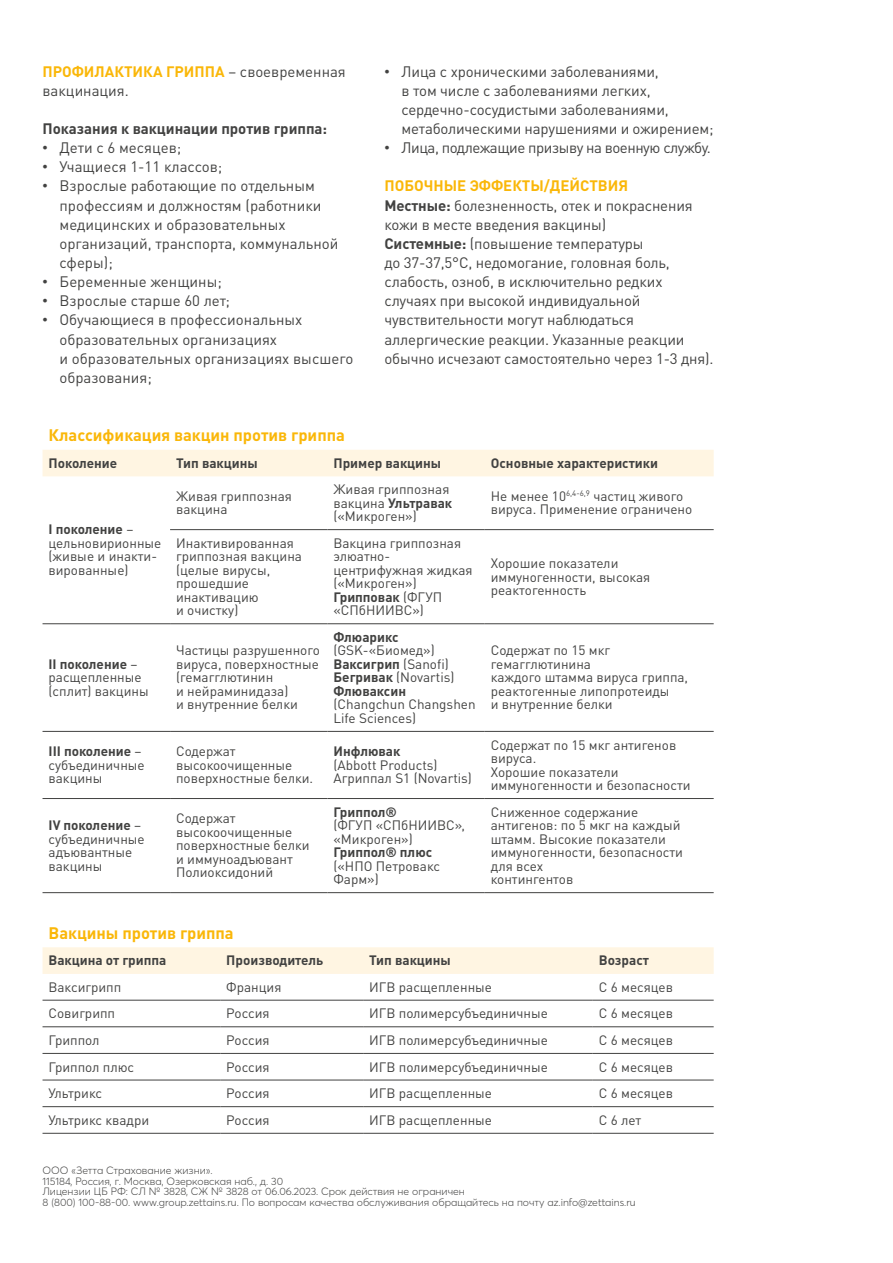
<style>
.page{position:relative;width:893px;height:1263px;background:#fff}
.page>*{position:absolute;margin:0;border:0;box-sizing:border-box;transform-origin:0 0}
.t1{font:700 16.5px "DIN Pro";color:#fab709}
.t2{font:15px/19.2px "DIN Pro";letter-spacing:-.01em;color:#424241}
.t3{font:15px "DIN Pro";letter-spacing:-.03em;color:#424241}
.t4{font:700 15px "DIN Pro";color:#424241}
.t5{font:13.5px/13.5px "DIN Pro";color:#424241}
.t6{font:700 13.5px "DIN Pro";color:#424241}
.t7{font:300 10.5px/10.5px "Averta CY";color:#424241}
.s1{font-weight:700;color:#fab709}
.s2{font-family:"Arial"}
.s3{font-weight:700}
</style>
<div class="page">
<div style="left:43px;top:450px;width:671px;height:26px;background:#fff5e2"></div>
<hr style="left:170px;top:529px;width:157px;height:1px;background:#424241">
<hr style="left:327px;top:529px;width:158px;height:1px;background:#424241">
<hr style="left:485px;top:529px;width:229px;height:1px;background:#424241">
<hr style="left:43px;top:623px;width:127px;height:1px;background:#424241">
<hr style="left:170px;top:623px;width:157px;height:1px;background:#424241">
<hr style="left:327px;top:623px;width:158px;height:1px;background:#424241">
<hr style="left:485px;top:623px;width:229px;height:1px;background:#424241">
<hr style="left:43px;top:731px;width:127px;height:1px;background:#424241">
<hr style="left:170px;top:731px;width:157px;height:1px;background:#424241">
<hr style="left:327px;top:731px;width:158px;height:1px;background:#424241">
<hr style="left:485px;top:731px;width:229px;height:1px;background:#424241">
<hr style="left:43px;top:798px;width:127px;height:1px;background:#424241">
<hr style="left:170px;top:798px;width:157px;height:1px;background:#424241">
<hr style="left:327px;top:798px;width:158px;height:1px;background:#424241">
<hr style="left:485px;top:798px;width:229px;height:1px;background:#424241">
<hr style="left:43px;top:892px;width:127px;height:1px;background:#424241">
<hr style="left:170px;top:892px;width:157px;height:1px;background:#424241">
<hr style="left:327px;top:892px;width:158px;height:1px;background:#424241">
<hr style="left:485px;top:892px;width:229px;height:1px;background:#424241">
<div style="left:43px;top:947px;width:671px;height:27px;background:#fff5e2"></div>
<hr style="left:43px;top:1000px;width:177px;height:1px;background:#424241">
<hr style="left:220px;top:1000px;width:143px;height:1px;background:#424241">
<hr style="left:363px;top:1000px;width:230px;height:1px;background:#424241">
<hr style="left:593px;top:1000px;width:121px;height:1px;background:#424241">
<hr style="left:43px;top:1026px;width:177px;height:1px;background:#424241">
<hr style="left:220px;top:1026px;width:143px;height:1px;background:#424241">
<hr style="left:363px;top:1026px;width:230px;height:1px;background:#424241">
<hr style="left:593px;top:1026px;width:121px;height:1px;background:#424241">
<hr style="left:43px;top:1053px;width:177px;height:1px;background:#424241">
<hr style="left:220px;top:1053px;width:143px;height:1px;background:#424241">
<hr style="left:363px;top:1053px;width:230px;height:1px;background:#424241">
<hr style="left:593px;top:1053px;width:121px;height:1px;background:#424241">
<hr style="left:43px;top:1080px;width:177px;height:1px;background:#424241">
<hr style="left:220px;top:1080px;width:143px;height:1px;background:#424241">
<hr style="left:363px;top:1080px;width:230px;height:1px;background:#424241">
<hr style="left:593px;top:1080px;width:121px;height:1px;background:#424241">
<hr style="left:43px;top:1106px;width:177px;height:1px;background:#424241">
<hr style="left:220px;top:1106px;width:143px;height:1px;background:#424241">
<hr style="left:363px;top:1106px;width:230px;height:1px;background:#424241">
<hr style="left:593px;top:1106px;width:121px;height:1px;background:#424241">
<hr style="left:43px;top:1133px;width:177px;height:1px;background:#424241">
<hr style="left:220px;top:1133px;width:143px;height:1px;background:#424241">
<hr style="left:363px;top:1133px;width:230px;height:1px;background:#424241">
<hr style="left:593px;top:1133px;width:121px;height:1px;background:#424241">
<p class="t2" style="left:43px;top:60px;width:305px"><span class="s1">ПРОФИЛАКТИКА ГРИППА</span> – своевременная вакцинация.</p>
<p class="t4" style="left:43px;top:116px;width:286px">Показания к вакцинации против гриппа:</p>
<p class="t2" style="left:43px;top:137px;width:140px"><span class="s2">•</span> Дети с 6 месяцев;</p>
<p class="t2" style="left:43px;top:156px;width:181px"><span class="s2">•</span> Учащиеся 1-11 классов;</p>
<p class="t2" style="left:60px;top:175px;width:280px;text-indent:-17px"><span class="s2">•</span> Взрослые работающие по отдельным профессиям и должностям (работники медицинских и образовательных организаций, транспорта, коммунальной сферы);</p>
<p class="t2" style="left:43px;top:271px;width:181px"><span class="s2">•</span> Беременные женщины;</p>
<p class="t2" style="left:43px;top:290px;width:189px"><span class="s2">•</span> Взрослые старше 60 лет;</p>
<p class="t2" style="left:60px;top:309px;width:295px;text-indent:-17px"><span class="s2">•</span> Обучающиеся в профессиональных образовательных организациях<br>и образовательных организациях высшего образования;</p>
<p class="t2" style="left:401px;top:60px;width:314px;text-indent:-17px"><span class="s2">•</span> Лица с хроническими заболеваниями,<br>в том числе с заболеваниями легких, сердечно-сосудистыми заболеваниями, метаболическими нарушениями и ожирением;</p>
<p class="t3" style="left:384px;top:136px;width:328px"><span class="s2">•</span> Лица, подлежащие призыву на военную службу.</p>
<p class="t2" style="left:384px;top:175px;width:331px"><span class="s1">ПОБОЧНЫЕ ЭФФЕКТЫ/ДЕЙСТВИЯ<br></span><span class="s3">Местные:</span> болезненность, отек и покраснения кожи в месте введения вакцины)<br><span class="s3">Системные:</span> (повышение температуры<br>до 37-37,5°С, недомогание, головная боль, слабость, озноб, в исключительно редких случаях при высокой индивидуальной чувствительности могут наблюдаться аллергические реакции. Указанные реакции обычно исчезают самостоятельно через 1-3 дня).</p>
<p class="t1" style="left:49px;top:421px;width:298px">Классификация вакцин против гриппа</p>
<p class="t6" style="left:49px;top:452px;width:70px">Поколение</p>
<p class="t6" style="left:176px;top:452px;width:83px">Тип вакцины</p>
<p class="t6" style="left:333px;top:452px;width:109px">Пример вакцины</p>
<p class="t6" style="left:491px;top:452px;width:169px">Основные характеристики</p>
<p class="t5" style="left:49px;top:521px;width:114px"><span class="s3">I поколение</span> – цельновирионные (живые и инакти&shy;вированные)</p>
<p class="t5" style="left:49px;top:656px;width:102px"><span class="s3">II поколение</span> – расщепленные (сплит) вакцины</p>
<p class="t5" style="left:176px;top:488px;width:117px">Живая гриппозная вакцина</p>
<p class="t5" style="left:333px;top:481px;width:120px">Живая гриппозная вакцина <span class="s3">Ультравак </span>(«Микроген»)</p>
<p class="t5" style="left:491px;top:488px;width:203px">Не менее 10<sup>6,4-6,9</sup> частиц живого вируса. Применение ограничено</p>
<p class="t5" style="left:176px;top:535px;width:127px">Инактивированная гриппозная вакцина (целые вирусы, прошедшие инактивацию<br>и очистку)</p>
<p class="t5" style="left:333px;top:535px;width:141px">Вакцина гриппозная элюатно&shy;центрифужная жидкая («Микроген»)<br><span class="s3">Грипповак</span> (ФГУП «СПбНИИВС»)</p>
<p class="t5" style="left:491px;top:555px;width:161px">Хорошие показатели иммуногенности, высокая реактогенность</p>
<p class="t5" style="left:176px;top:642px;width:145px">Частицы разрушенного вируса, поверхностные (гемагглютинин<br>и нейраминидаза)<br>и внутренние белки</p>
<p class="t6" style="left:333px;top:626px;width:67px">Флюарикс</p>
<p class="t5" style="left:333px;top:642px;width:123px">(GSK-«Биомед»)<br><span class="s3">Ваксигрип</span> (Sanofi)<br><span class="s3">Бегривак</span> (Novartis)<br><span class="s3">Флюваксин</span></p>
<p class="t5" style="left:333px;top:696px;width:144px">(Changchun Changshen<br>Life Sciences)</p>
<p class="t5" style="left:491px;top:642px;width:199px">Содержат по 15 мкг гемагглютинина<br>каждого штамма вируса гриппа, реактогенные липопротеиды<br>и внутренние белки</p>
<p class="t5" style="left:49px;top:743px;width:98px"><span class="s3">III поколение</span> – субъединичные вакцины</p>
<p class="t5" style="left:176px;top:743px;width:139px">Содержат высокоочищенные поверхностные белки.</p>
<p class="t6" style="left:333px;top:740px;width:68px">Инфлювак</p>
<p class="t5" style="left:333px;top:757px;width:140px">(Abbott Products)<br>Агриппал S1 (Novartis)</p>
<p class="t5" style="left:49px;top:817px;width:98px"><span class="s3">IV поколение</span> – субъединичные адъювантные вакцины</p>
<p class="t5" style="left:176px;top:810px;width:135px">Содержат высокоочищенные поверхностные белки и иммуноадъювант<br>Полиоксидоний</p>
<p class="t6" style="left:333px;top:800px;width:65px">Гриппол®</p>
<p class="t5" style="left:333px;top:817px;width:133px">(ФГУП «СПбНИИВС», «Микроген»)</p>
<p class="t6" style="left:333px;top:841px;width:100px">Гриппол® плюс</p>
<p class="t5" style="left:333px;top:858px;width:108px">(«НПО Петровакс<br>Фарм»)</p>
<p class="t5" style="left:491px;top:736px;width:201px">Содержат по 15 мкг антигенов вируса.<br>Хорошие показатели иммуногенности и безопасности</p>
<p class="t5" style="left:491px;top:804px;width:194px">Сниженное содержание антигенов: по 5 мкг на каждый штамм. Высокие показатели иммуногенности, безопасности для всех<br>контингентов</p>
<p class="t1" style="left:49px;top:919px;width:187px">Вакцины против гриппа</p>
<p class="t6" style="left:49px;top:949px;width:119px">Вакцина от гриппа</p>
<p class="t6" style="left:226px;top:949px;width:98px">Производитель</p>
<p class="t6" style="left:369px;top:949px;width:83px">Тип вакцины</p>
<p class="t6" style="left:599px;top:949px;width:52px">Возраст</p>
<p class="t5" style="left:49px;top:979px;width:74px">Ваксигрипп</p>
<p class="t5" style="left:226px;top:979px;width:57px">Франция</p>
<p class="t5" style="left:369px;top:979px;width:124px">ИГВ расщепленные</p>
<p class="t5" style="left:599px;top:979px;width:76px">С 6 месяцев</p>
<p class="t5" style="left:49px;top:1005px;width:68px">Совигрипп</p>
<p class="t5" style="left:226px;top:1005px;width:45px">Россия</p>
<p class="t5" style="left:369px;top:1005px;width:180px">ИГВ полимерсубъединичные</p>
<p class="t5" style="left:599px;top:1005px;width:76px">С 6 месяцев</p>
<p class="t5" style="left:49px;top:1032px;width:53px">Гриппол</p>
<p class="t5" style="left:226px;top:1032px;width:45px">Россия</p>
<p class="t5" style="left:369px;top:1032px;width:180px">ИГВ полимерсубъединичные</p>
<p class="t5" style="left:599px;top:1032px;width:76px">С 6 месяцев</p>
<p class="t5" style="left:49px;top:1058px;width:87px">Гриппол плюс</p>
<p class="t5" style="left:226px;top:1058px;width:45px">Россия</p>
<p class="t5" style="left:369px;top:1058px;width:180px">ИГВ полимерсубъединичные</p>
<p class="t5" style="left:599px;top:1058px;width:76px">С 6 месяцев</p>
<p class="t5" style="left:49px;top:1085px;width:55px">Ультрикс</p>
<p class="t5" style="left:226px;top:1085px;width:45px">Россия</p>
<p class="t5" style="left:369px;top:1085px;width:124px">ИГВ расщепленные</p>
<p class="t5" style="left:599px;top:1085px;width:76px">С 6 месяцев</p>
<p class="t5" style="left:49px;top:1112px;width:102px">Ультрикс квадри</p>
<p class="t5" style="left:226px;top:1112px;width:45px">Россия</p>
<p class="t5" style="left:369px;top:1112px;width:124px">ИГВ расщепленные</p>
<p class="t5" style="left:599px;top:1112px;width:44px">С 6 лет</p>
<p class="t7" style="left:43px;top:1165px;width:595px">ООО «Зетта Страхование жизни».<br>115184, Россия, г. Москва, Озерковская наб., д. 30<br>Лицензии ЦБ РФ: СЛ № 3828, СЖ № 3828 от 06.06.2023. Срок действия не ограничен<br>8 (800) 100-88-00. www.group.zettains.ru. По вопросам качества обслуживания обращайтесь на почту az.info@zettains.ru</p>
</div>
